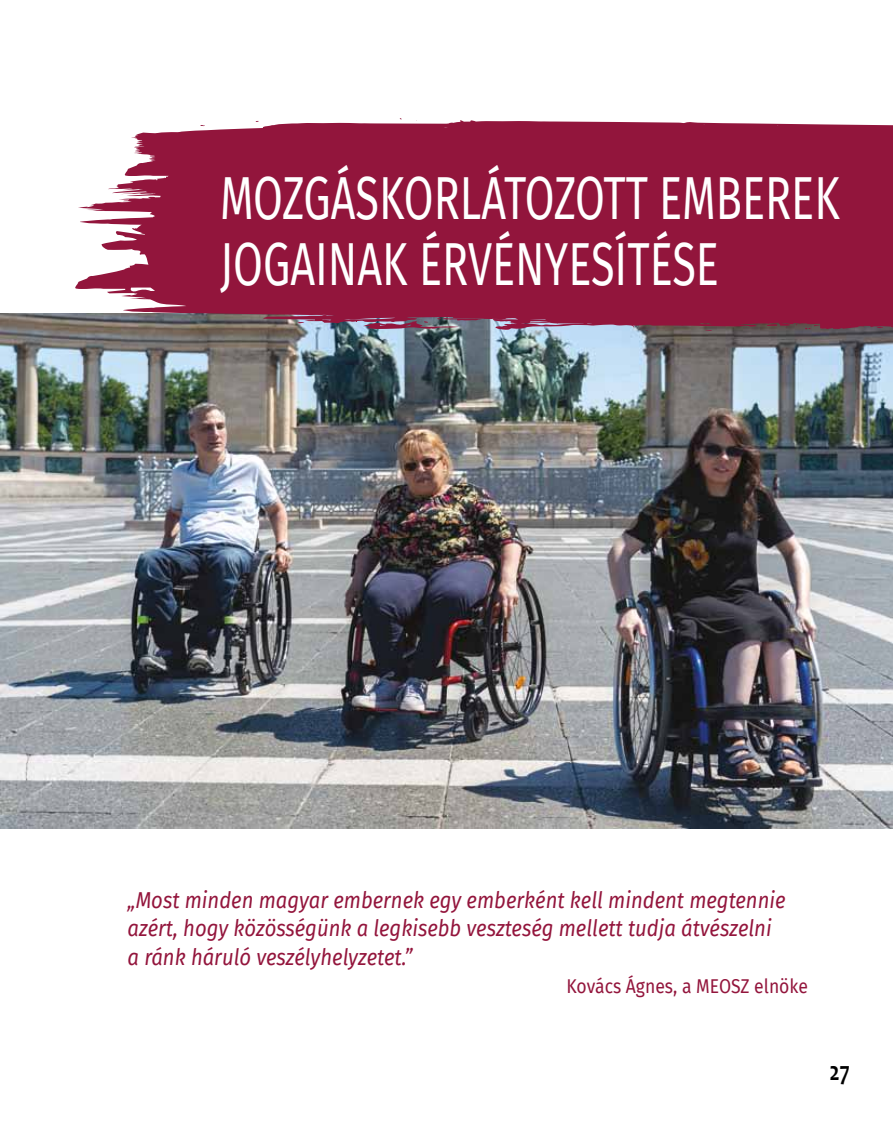
<style>
.page{position:relative;width:893px;height:1127px;background:#fff}
.page>*{position:absolute;margin:0;border:0;box-sizing:border-box;transform-origin:0 0}
.t1{font:59.4px/66px "Fira Sans";color:#fff;scale:.73 1}
.t2{font:700 27px "Candara";color:#000;scale:.8 1}
.t3{font:italic 22.5px/28.5px "Fira Sans";color:#93153c;scale:.9 1}
.t4{font:19.5px "Fira Sans";color:#93153c;scale:.9 1}
</style>
<div class="page">
<img style="left:0;top:314px;width:893px;height:514px">
<svg style="left:74px;top:120px;width:819px;height:210px;fill:#92153c"></svg>
<svg style="left:767px;top:324px;width:10px;height:2px"></svg>
<h1 class="t1" style="left:220px;top:164px;width:850px">MOZGÁSKORLÁTOZOTT EMBEREK<br>JOGAINAK ÉRVÉNYESÍTÉSE</h1>
<p class="t3" style="left:128px;top:885px;width:733px">„Most minden magyar embernek egy emberként kell mindent megtennie azért, hogy közösségünk a legkisebb veszteség mellett tudja átvészelni a ránk háruló veszélyhelyzetet.”</p>
<p class="t4" style="left:566px;top:972px;width:270px">Kovács Ágnes, a MEOSZ elnöke</p>
<p class="t2" style="left:830px;top:1054px;width:27px">27</p>
</div>
